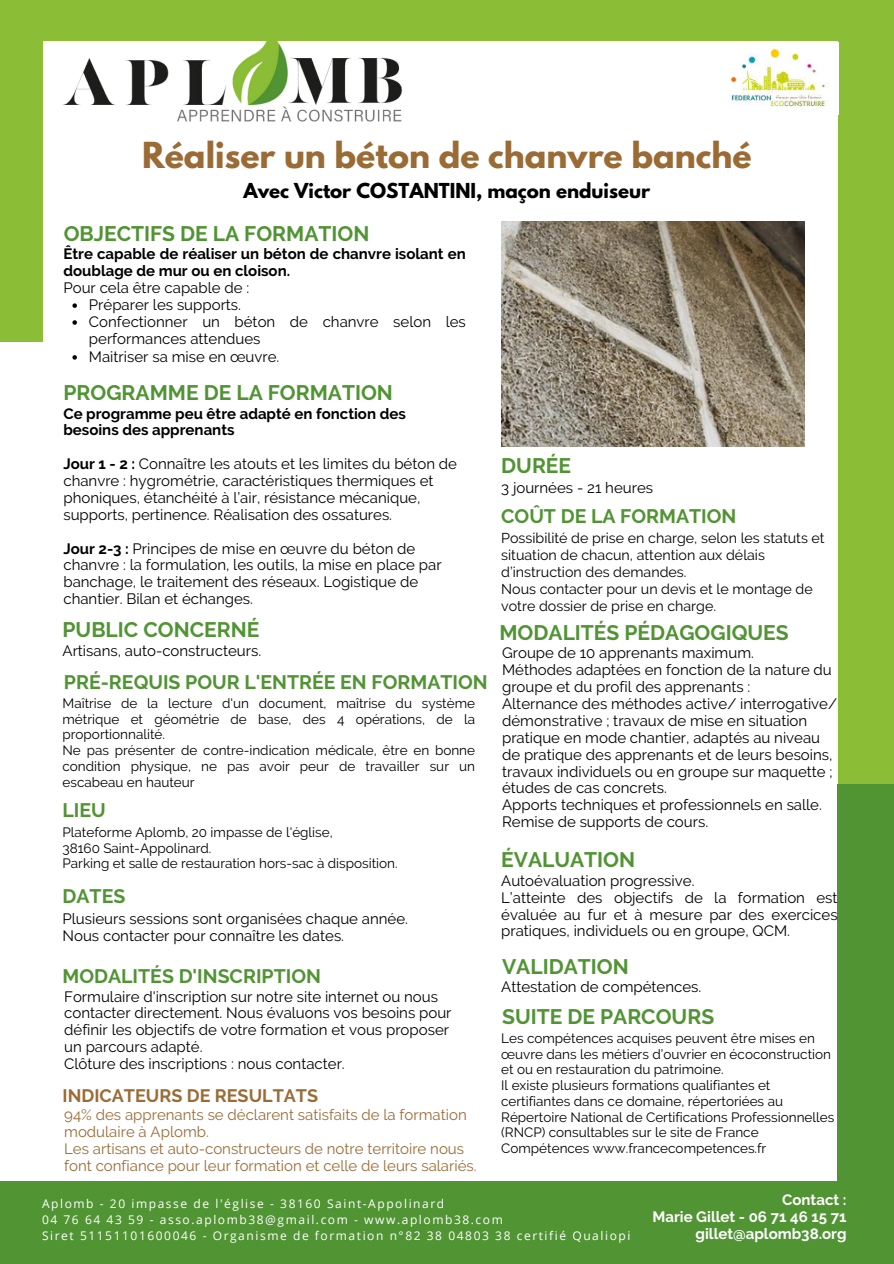
<style>
.page{position:relative;width:894px;height:1264px;background:#fff}
.page>*{position:absolute;margin:0;border:0;box-sizing:border-box;transform-origin:0 0}
.t1{font:700 31.8px "League Spartan";color:#9b6b35}
.t2{font:700 21px "Raleway";color:#519433}
.t3{font:700 19.5px "Raleway";color:#519433}
.t4{font:700 18.3px "League Spartan";color:#000}
.t5{font:700 18px "Raleway";color:#9b6b35}
.t6{font:15px/16.8px "Raleway";color:#000}
.t7{font:15px/16.8px "Raleway";color:#9b6b35}
.t8{font:700 15px/16.8px "Raleway";color:#000}
.t9{font:700 15px/16.8px "Raleway";color:#fff;text-align:right}
.t10{font:14.25px/16.8px "Raleway";color:#000}
.t11{font:13.5px/15.8px "Raleway";color:#000}
.t12{font:12px/16px "Open Sans";letter-spacing:.13em;color:#fff}
.s1{font-weight:700}
</style>
<div class="page">
<div style="left:0;top:0;width:42px;height:341px;background:#8bbd37"></div>
<img style="left:63px;top:41px;width:340px;height:81px">
<div style="left:0;top:0;width:893px;height:41px;background:#8bbd37"></div>
<div style="left:837px;top:0;width:56px;height:823px;background:#8bbd37"></div>
<div style="left:0;top:1181px;width:893px;height:82px;background:#519433"></div>
<div style="left:837px;top:784px;width:56px;height:479px;background:#519433"></div>
<img style="left:501px;top:222px;width:302px;height:225px">
<svg style="left:72px;top:303px;width:5px;height:5px"></svg>
<svg style="left:72px;top:320px;width:5px;height:5px"></svg>
<svg style="left:72px;top:355px;width:5px;height:4px"></svg>
<img style="left:730px;top:47px;width:98px;height:60px">
<h1 class="t1" style="left:142px;top:130px;width:611px">Réaliser un béton de chanvre banché</h1>
<p class="t4" style="left:243px;top:176px;width:408px">Avec Victor COSTANTINI, maçon enduiseur</p>
<h2 class="t2" style="left:64px;top:222px;width:307px">OBJECTIFS DE LA FORMATION</h2>
<p class="t8" style="left:63px;top:246px;width:404px">Être capable de réaliser un béton de chanvre isolant en doublage de mur ou en cloison.</p>
<p class="t6" style="left:63px;top:279px;width:187px">Pour cela être capable de :</p>
<p class="t6" style="left:89px;top:296px;width:378px;line-height:17.2px">Préparer les supports.<br>Confectionner un béton de chanvre selon les performances attendues<br>Maitriser sa mise en œuvre.</p>
<h2 class="t2" style="left:63px;top:380px;width:331px">PROGRAMME DE LA FORMATION</h2>
<p class="t8" style="left:63px;top:405px;width:344px">Ce programme peu être adapté en fonction des besoins des apprenants</p>
<p class="t6" style="left:63px;top:455px;width:395px"><span class="s1">Jour 1 - 2 :</span> Connaître les atouts et les limites du béton de chanvre : hygrométrie, caractéristiques thermiques et phoniques, étanchéité à l’air, résistance mécanique, supports, pertinence. Réalisation des ossatures.</p>
<p class="t6" style="left:63px;top:540px;width:379px"><span class="s1">Jour 2-3 :</span> Principes de mise en œuvre du béton de chanvre : la formulation, les outils, la mise en place par banchage, le traitement des réseaux. Logistique de chantier. Bilan et échanges.</p>
<h2 class="t2" style="left:62px;top:617px;width:198px">PUBLIC CONCERNÉ</h2>
<p class="t6" style="left:62px;top:642px;width:200px">Artisans, auto-constructeurs.</p>
<h3 class="t3" style="left:64px;top:671px;width:425px">PRÉ-REQUIS POUR L'ENTRÉE EN FORMATION</h3>
<p class="t11" style="left:62px;top:695px;width:414px">Maîtrise de la lecture d'un document, maîtrise du système métrique et géométrie de base, des 4 opérations, de la proportionnalité.<br>Ne pas présenter de contre-indication médicale, être en bonne condition physique, ne pas avoir peur de travailler sur un escabeau en hauteur</p>
<h3 class="t3" style="left:62px;top:799px;width:45px">LIEU</h3>
<p class="t11" style="left:62px;top:824px;width:336px">Plateforme Aplomb, 20 impasse de l'église,<br>38160 Saint-Appolinard.<br>Parking et salle de restauration hors-sac à disposition.</p>
<h3 class="t3" style="left:62px;top:885px;width:64px">DATES</h3>
<p class="t6" style="left:62px;top:910px;width:347px">Plusieurs sessions sont organisées chaque année.<br>Nous contacter pour connaître les dates.</p>
<h3 class="t3" style="left:62px;top:965px;width:260px">MODALITÉS D'INSCRIPTION</h3>
<p class="t6" style="left:64px;top:987px;width:389px">Formulaire d'inscription sur notre site internet ou nous contacter directement. Nous évaluons vos besoins pour définir les objectifs de votre formation et vous proposer un parcours adapté.<br>Clôture des inscriptions : nous contacter.</p>
<p class="t5" style="left:62px;top:1085px;width:257px">INDICATEURS DE RESULTATS</p>
<p class="t7" style="left:64px;top:1106px;width:414px">94% des apprenants se déclarent satisfaits de la formation modulaire à Aplomb.<br>Les artisans et auto-constructeurs de notre territoire nous font confiance pour leur formation et celle de leurs salariés.</p>
<h2 class="t2" style="left:501px;top:454px;width:71px">DURÉE</h2>
<p class="t6" style="left:501px;top:479px;width:153px">3 journées - 21 heures</p>
<h3 class="t3" style="left:501px;top:505px;width:237px">COÛT DE LA FORMATION</h3>
<p class="t10" style="left:501px;top:529px;width:325px">Possibilité de prise en charge, selon les statuts et situation de chacun, attention aux délais d’instruction des demandes.<br>Nous contacter pour un devis et le montage de votre dossier de prise en charge.</p>
<h2 class="t2" style="left:499px;top:620px;width:291px">MODALITÉS PÉDAGOGIQUES</h2>
<p class="t6" style="left:502px;top:644px;width:336px">Groupe de 10 apprenants maximum.<br>Méthodes adaptées en fonction de la nature du groupe et du profil des apprenants :<br>Alternance des méthodes active/ interrogative/ démonstrative ; travaux de mise en situation pratique en mode chantier, adaptés au niveau de pratique des apprenants et de leurs besoins, travaux individuels ou en groupe sur maquette ; études de cas concrets.<br>Apports techniques et professionnels en salle.<br>Remise de supports de cours.</p>
<h2 class="t2" style="left:501px;top:848px;width:135px">ÉVALUATION</h2>
<p class="t6" style="left:501px;top:872px;width:338px">Autoévaluation progressive.<br>L’atteinte des objectifs de la formation est évaluée au fur et à mesure par des exercices pratiques, individuels ou en groupe, QCM.</p>
<h2 class="t2" style="left:502px;top:954px;width:128px">VALIDATION</h2>
<p class="t6" style="left:501px;top:978px;width:201px">Attestation de compétences.</p>
<h2 class="t2" style="left:502px;top:1005px;width:213px">SUITE DE PARCOURS</h2>
<p class="t11" style="left:501px;top:1030px;width:334px">Les compétences acquises peuvent être mises en œuvre dans les métiers d’ouvrier en écoconstruction et ou en restauration du patrimoine.<br>Il existe plusieurs formations qualifiantes et certifiantes dans ce domaine, répertoriées au Répertoire National de Certifications Professionnelles (RNCP) consultables sur le site de France Compétences www.francecompetences.fr</p>
<p class="t12" style="left:42px;top:1195px;width:589px">Aplomb - 20 impasse de l'église - 38160 Saint-Appolinard<br>04 76 64 43 59 - asso.aplomb38@gmail.com - www.aplomb38.com<br>Siret 51151101600046 - Organisme de formation n°82 38 04803 38 certifié Qualiopi</p>
<p class="t9" style="left:652px;top:1191px;width:195px">Contact :<br>Marie Gillet - 06 71 46 15 71 gillet@aplomb38.org</p>
</div>
